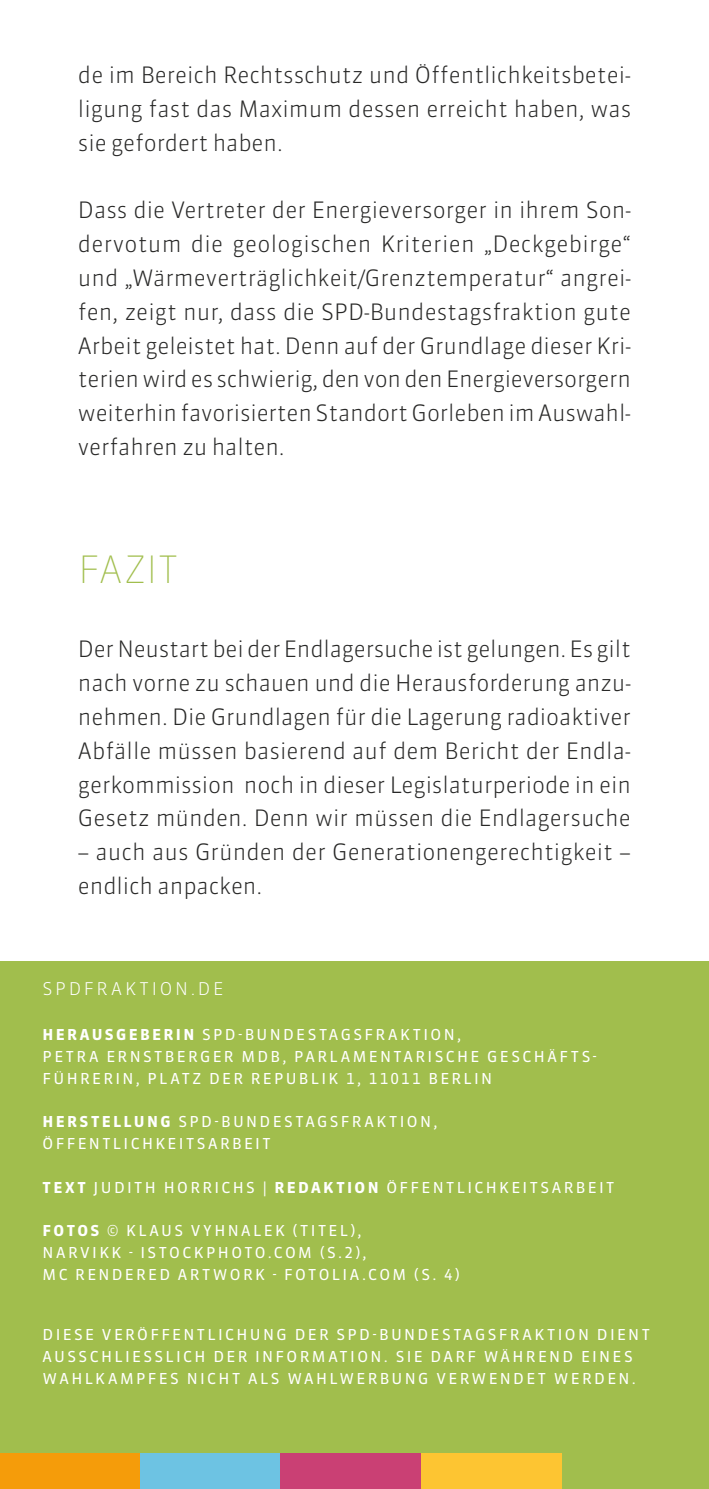
<style>
.page{position:relative;width:709px;height:1489px;background:#fff}
.page>*{position:absolute;margin:0;border:0;box-sizing:border-box;transform-origin:0 0}
.t1{font:100 37.5px "Sanuk Pro";letter-spacing:.01em;color:#a1be4d}
.t2{font:300 22.5px/33.8px "Sanuk Pro";color:#282827;text-align:justify}
.t3{font:300 17.5px "Sanuk Pro";letter-spacing:.155em;color:#fff}
.t4{font:15px/21.8px "Sanuk Pro";letter-spacing:.16em;color:#fff}
.s1{font-weight:700}
</style>
<div class="page">
<div style="left:0;top:961px;width:709px;height:527px;background:#a1be4d"></div>
<div style="left:0;top:1453px;width:140px;height:35px;background:#f59c0a"></div>
<div style="left:140px;top:1453px;width:141px;height:35px;background:#6dc3e3"></div>
<div style="left:281px;top:1453px;width:140px;height:35px;background:#ca4074"></div>
<div style="left:421px;top:1453px;width:140px;height:35px;background:#fdc532"></div>
<p class="t2" style="left:78px;top:58px;width:554px">de im Bereich Rechtsschutz und Öffentlichkeitsbetei&shy;ligung fast das Maximum dessen erreicht haben, was sie gefordert haben.</p>
<p class="t2" style="left:78px;top:193px;width:554px">Dass die Vertreter der Energieversorger in ihrem Son&shy;dervotum die geologischen Kriterien „Deckgebirge“ und „Wärmeverträglichkeit/Grenztemperatur“ angrei&shy;fen, zeigt nur, dass die SPD-Bundestagsfraktion gute Arbeit geleistet hat. Denn auf der Grundlage dieser Kri&shy;terien wird es schwierig, den von den Energieversorgern weiterhin favorisierten Standort Gorleben im Auswahl&shy;verfahren zu halten.</p>
<h1 class="t1" style="left:78px;top:543px;width:101px">FAZIT</h1>
<p class="t2" style="left:78px;top:631px;width:554px">Der Neustart bei der Endlagersuche ist gelungen. Es gilt nach vorne zu schauen und die Herausforderung anzu&shy;nehmen. Die Grundlagen für die Lagerung radioaktiver Abfälle müssen basierend auf dem Bericht der Endla&shy;gerkommission noch in dieser Legislaturperiode in ein Gesetz münden. Denn wir müssen die Endlagersuche</p>
<p class="t2" style="left:78px;top:834px;width:554px">– auch aus Gründen der Generationengerechtigkeit – endlich anpacken.</p>
<p class="t3" style="left:43px;top:976px;width:182px">SPDFRAKTION.DE</p>
<p class="t4" style="left:43px;top:1023px;width:555px"><span class="s1">HERAUSGEBERIN</span> SPD-BUNDESTAGSFRAKTION,<br>PETRA ERNSTBERGER MDB, PARLAMENTARISCHE GESCHÄFTS-<br>FÜHRERIN, PLATZ DER REPUBLIK 1, 11011 BERLIN</p>
<p class="t4" style="left:43px;top:1110px;width:396px"><span class="s1">HERSTELLUNG</span> SPD-BUNDESTAGSFRAKTION,<br>ÖFFENTLICHKEITSARBEIT</p>
<p class="t4" style="left:43px;top:1175px;width:573px"><span class="s1">TEXT</span> JUDITH HORRICHS | <span class="s1">REDAKTION</span> ÖFFENTLICHKEITSARBEIT</p>
<p class="t4" style="left:43px;top:1219px;width:419px"><span class="s1">FOTOS</span> © KLAUS VYHNALEK (TITEL),<br>NARVIKK - ISTOCKPHOTO.COM (S.2),<br>MC RENDERED ARTWORK - FOTOLIA.COM (S. 4)</p>
<p class="t4" style="left:43px;top:1323px;width:608px">DIESE VERÖFFENTLICHUNG DER SPD-BUNDESTAGSFRAKTION DIENT<br>AUSSCHLIESSLICH DER INFORMATION. SIE DARF WÄHREND EINES<br>WAHLKAMPFES NICHT ALS WAHLWERBUNG VERWENDET WERDEN.</p>
</div>
